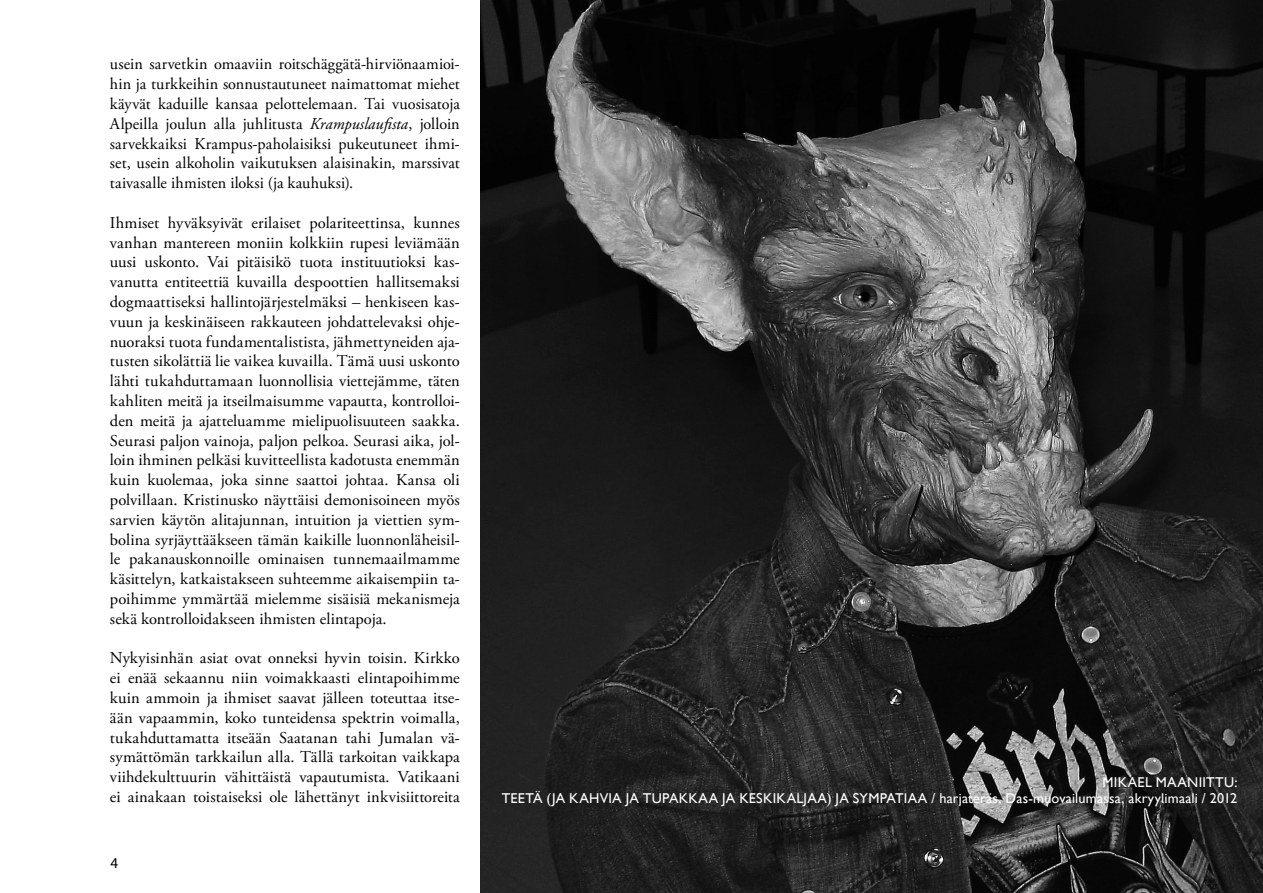
<style>
.page{position:relative;width:1263px;height:893px;background:#fff}
.page>*{position:absolute;margin:0;border:0;box-sizing:border-box;transform-origin:0 0}
.t1{font:16.5px/19.8px "Adobe Garamond Pro";letter-spacing:.005em;color:#000;text-align:justify}
.t2{font:15px "Myriad Pro";color:#000}
.t3{font:14.25px "Gill Sans";letter-spacing:.015em;color:#fff}
.s1{font-style:italic}
</style>
<div class="page">
<img style="left:480px;top:0;width:783px;height:893px">
<p class="t1" style="left:110px;top:55px;width:351px">usein sarvetkin omaaviin roitschäggätä-hirviönaamioi&shy;hin ja turkkeihin sonnustautuneet naimattomat miehet käyvät kaduille kansaa pelottelemaan. Tai vuosisatoja Alpeilla joulun alla juhlitusta <span class="s1">Krampuslaufista</span>, jolloin sarvekkaiksi Krampus-paholaisiksi pukeutuneet ihmi&shy;set, usein alkoholin vaikutuksen alaisinakin, marssivat taivasalle ihmisten iloksi (ja kauhuksi).</p>
<p class="t1" style="left:110px;top:213px;width:351px">Ihmiset hyväksyivät erilaiset polariteettinsa, kunnes vanhan mantereen moniin kolkkiin rupesi leviämään uusi uskonto. Vai pitäisikö tuota instituutioksi kas&shy;vanutta entiteettiä kuvailla despoottien hallitsemaksi dogmaattiseksi hallintojärjestelmäksi – henkiseen kas&shy;vuun ja keskinäiseen rakkauteen johdattelevaksi ohje&shy;nuoraksi tuota fundamentalistista, jähmettyneiden aja&shy;tusten sikolättiä lie vaikea kuvailla. Tämä uusi uskonto lähti tukahduttamaan luonnollisia viettejämme, täten kahliten meitä ja itseilmaisumme vapautta, kontrolloi&shy;den meitä ja ajatteluamme mielipuolisuuteen saakka.<br>Seurasi paljon vainoja, paljon pelkoa. Seurasi aika, jol&shy;loin ihminen pelkäsi kuvitteellista kadotusta enemmän kuin kuolemaa, joka sinne saattoi johtaa. Kansa oli polvillaan. Kristinusko näyttäisi demonisoineen myös sarvien käytön alitajunnan, intuition ja viettien sym&shy;bolina syrjäyttääkseen tämän kaikille luonnonläheisil&shy;le pakanauskonnoille ominaisen tunnemaailmamme käsittelyn, katkaistakseen suhteemme aikaisempiin ta&shy;poihimme ymmärtää mielemme sisäisiä mekanismeja sekä kontrolloidakseen ihmisten elintapoja.</p>
<p class="t1" style="left:110px;top:649px;width:351px">Nykyisinhän asiat ovat onneksi hyvin toisin. Kirkko ei enää sekaannu niin voimakkaasti elintapoihimme kuin ammoin ja ihmiset saavat jälleen toteuttaa itse&shy;ään vapaammin, koko tunteidensa spektrin voimalla, tukahduttamatta itseään Saatanan tahi Jumalan vä&shy;symättömän tarkkailun alla. Tällä tarkoitan vaikkapa viihdekulttuurin vähittäistä vapautumista. Vatikaani ei ainakaan toistaiseksi ole lähettänyt inkvisiittoreita</p>
<p class="t2" style="left:111px;top:854px;width:9px">4</p>
<p class="t3" style="left:1102px;top:774px;width:136px">Mikael Maaniittu:</p>
<p class="t3" style="left:502px;top:790px;width:9px">TEET</p>
<p class="t3" style="left:533px;top:790px;width:147px">Ä (JA KAHVIA JA TU PAKKAA</p>
<p class="t3" style="left:722px;top:790px;width:50px">JA KESKIKAL</p>
<p class="t3" style="left:803px;top:790px;width:93px">JAA) JA SYMPATIAA</p>
<p class="t3" style="left:931px;top:790px;width:308px">/ harjateräs, Das-muovailumassa, akryylimaali / 2012</p>
</div>
